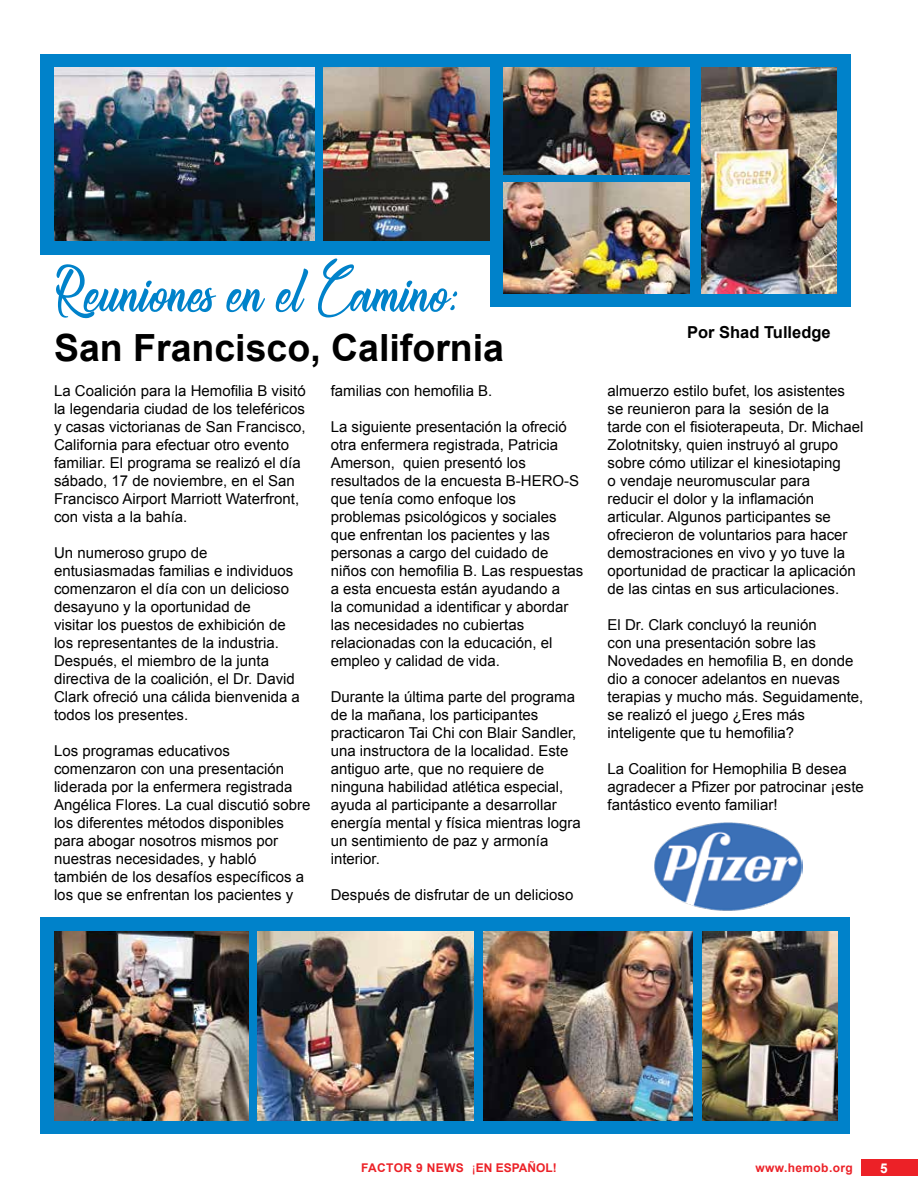
<style>
.page{position:relative;width:918px;height:1188px;background:#fff}
.page>*{position:absolute;margin:0;border:0;box-sizing:border-box;transform-origin:0 0}
.t1{font:67.5px "Congratulation Folding";color:#0082ca}
.t2{font:700 37.5px "Arial";color:#000}
.t3{font:700 16.5px "Arial";color:#000}
.t4{font:15px/18px "Arial";color:#000}
.t5{font:700 13.5px "Arial";color:#fff}
.t6{font:700 12px "Arial";color:#ec2127}
.t7{font:700 12px "Arial";letter-spacing:.03em;color:#ec2127}
.s1{font-weight:400}
</style>
<div class="page">
<div style="left:490px;top:54px;width:360px;height:253px;background:#0082ca"></div>
<div style="left:40px;top:54px;width:810px;height:200px;background:#0082ca"></div>
<div style="left:40px;top:918px;width:810px;height:216px;background:#0082ca"></div>
<img style="left:701px;top:68px;width:136px;height:225px">
<img style="left:503px;top:183px;width:187px;height:110px">
<img style="left:324px;top:68px;width:166px;height:173px">
<img style="left:702px;top:931px;width:136px;height:189px">
<img style="left:257px;top:931px;width:217px;height:189px">
<img style="left:54px;top:931px;width:195px;height:189px">
<img style="left:54px;top:67px;width:260px;height:174px">
<img style="left:483px;top:931px;width:209px;height:189px">
<img style="left:503px;top:67px;width:187px;height:108px">
<img style="left:654px;top:822px;width:149px;height:89px">
<div style="left:862px;top:1160px;width:56px;height:16px;background:#ec2127"></div>
<h1 class="t1" style="left:54px;top:253px;width:406px">Reuniones en el Camino:</h1>
<h2 class="t2" style="left:54px;top:323px;width:452px">San Francisco, California</h2>
<p class="t4" style="left:54px;top:382px;width:253px">La Coalición para la Hemofilia B visitó la legendaria ciudad de los teleféricos y casas victorianas de San Francisco, California para efectuar otro evento familiar. El programa se realizó el día sábado, 17 de noviembre, en el San Francisco Airport Marriott Waterfront, con vista a la bahía.</p>
<p class="t4" style="left:54px;top:544px;width:247px">Un numeroso grupo de entusiasmadas familias e individuos comenzaron el día con un delicioso desayuno y la oportunidad de<br>visitar los puestos de exhibición de los representantes de la industria.<br>Después, el miembro de la junta directiva de la coalición, el Dr. David<br>Clark ofreció una cálida bienvenida a todos los presentes.</p>
<p class="t4" style="left:54px;top:742px;width:258px">Los programas educativos comenzaron con una presentación liderada por la enfermera registrada Angélica Flores. La cual discutió sobre los diferentes métodos disponibles para abogar nosotros mismos por nuestras necesidades, y habló también de los desafíos específicos a los que se enfrentan los pacientes y</p>
<p class="t4" style="left:331px;top:382px;width:163px">familias con hemofilia B.</p>
<p class="t4" style="left:331px;top:418px;width:254px">La siguiente presentación la ofreció otra enfermera registrada, Patricia<br>Amerson, quien presentó los resultados de la encuesta B-HERO-S que tenía como enfoque los problemas psicológicos y sociales que enfrentan los pacientes y las personas a cargo del cuidado de niños con hemofilia B. Las respuestas a esta encuesta están ayudando a<br>la comunidad a identificar y abordar las necesidades no cubiertas relacionadas con la educación, el empleo y calidad de vida.</p>
<p class="t4" style="left:331px;top:688px;width:252px">Durante la última parte del programa de la mañana, los participantes practicaron Tai Chi con Blair Sandler, una instructora de la localidad. Este antiguo arte, que no requiere de ninguna habilidad atlética especial, ayuda al participante a desarrollar energía mental y física mientras logra un sentimiento de paz y armonía interior.</p>
<p class="t4" style="left:331px;top:886px;width:244px">Después de disfrutar de un delicioso</p>
<p class="t3" style="left:687px;top:321px;width:145px">Por Shad Tulledge</p>
<p class="t4" style="left:608px;top:382px;width:257px">almuerzo estilo bufet, los asistentes se reunieron para la sesión de la tarde con el fisioterapeuta, Dr. Michael Zolotnitsky, quien instruyó al grupo sobre cómo utilizar el kinesiotaping<br>o vendaje neuromuscular para<br>reducir el dolor y la inflamación articular. Algunos participantes se ofrecieron de voluntarios para hacer demostraciones en vivo y yo tuve la oportunidad de practicar la aplicación de las cintas en sus articulaciones.</p>
<p class="t4" style="left:608px;top:616px;width:257px">El Dr. Clark concluyó la reunión<br>con una presentación sobre las<br>Novedades en hemofilia B, en donde dio a conocer adelantos en nuevas terapias y mucho más. Seguidamente, se realizó el juego ¿Eres más inteligente que tu hemofilia?</p>
<p class="t4" style="left:608px;top:760px;width:258px">La Coalition for Hemophilia B desea agradecer a Pfizer por patrocinar ¡este fantástico evento familiar!</p>
<p class="t6" style="left:361px;top:1160px;width:197px">FACTOR 9 NEWS <span class="s1">¡</span>EN ESPAÑOL!</p>
<p class="t7" style="left:756px;top:1160px;width:99px">www.hemob.org</p>
<p class="t5" style="left:880px;top:1159px;width:9px">5</p>
</div>
